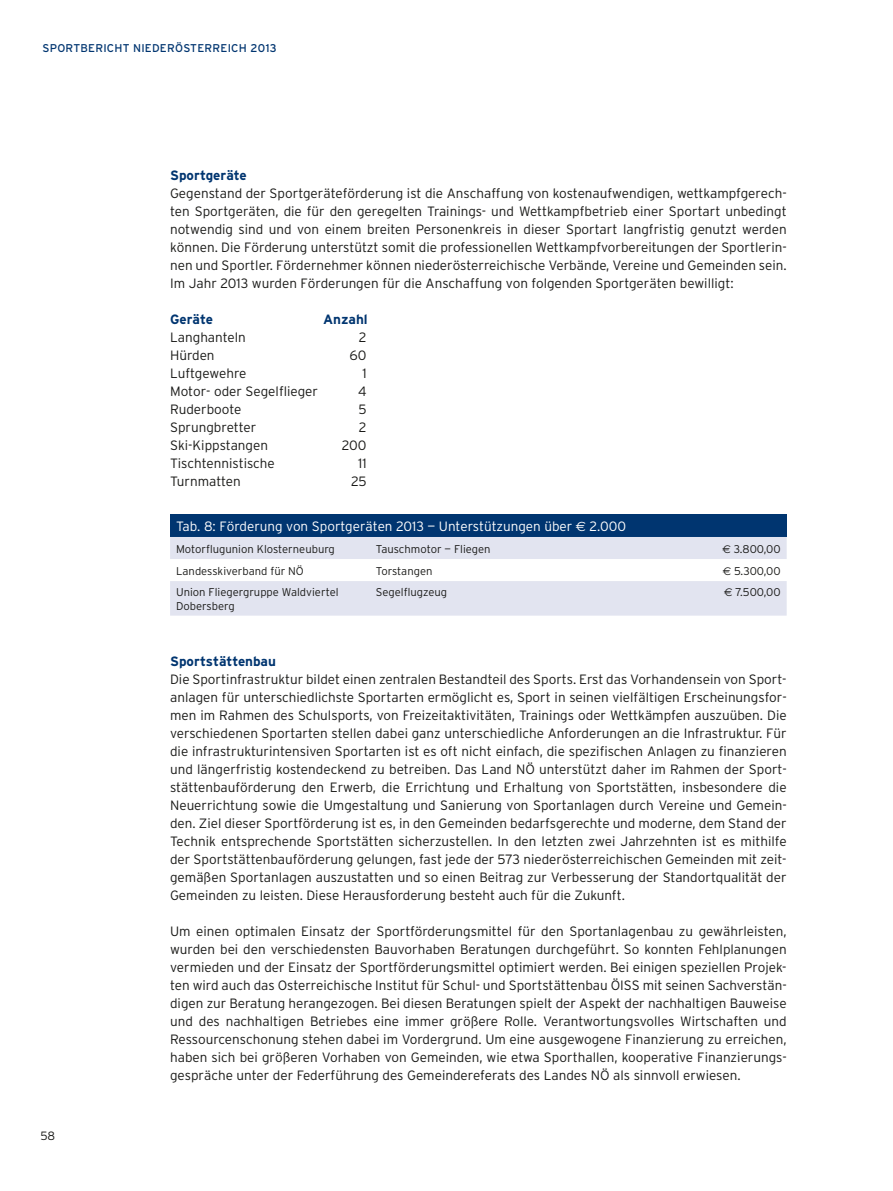
<style>
.page{position:relative;width:893px;height:1191px;background:#fff}
.page>*{position:absolute;margin:0;border:0;box-sizing:border-box;transform-origin:0 0}
.t1{font:300 13.5px/18px "Interstate Plus";color:#1a1a18;text-align:justify}
.t2{font:300 13.5px "Interstate Plus";color:#fff}
.t3{font:700 13.5px "Interstate Plus";color:#003570}
.t4{font:300 12px "Interstate Plus";color:#1a1a18}
.t5{font:300 11.25px/13.5px "Interstate Plus";color:#1a1a18}
.t6{font:11.25px "Interstate Plus";letter-spacing:.02em;color:#003570}
.s1{font-family:"Euro Sans";font-weight:400}
</style>
<div class="page">
<div style="left:170px;top:514px;width:617px;height:23px;background:#003570"></div>
<div style="left:170px;top:537px;width:617px;height:78px;background:#e2e4f0"></div>
<svg style="left:170px;top:559px;width:617px;height:22px"></svg>
<p class="t6" style="left:43px;top:41px;width:236px">SPORTBERICHT NIEDERÖSTERREICH 2013</p>
<p class="t3" style="left:170px;top:168px;width:78px">Sportgeräte</p>
<p class="t1" style="left:170px;top:184px;width:618px">Gegenstand der Sportgeräteförderung ist die Anschaffung von kostenaufwendigen, wettkampfgerech&shy;ten Sportgeräten, die für den geregelten Trainings- und Wettkampfbetrieb einer Sportart unbedingt notwendig sind und von einem breiten Personenkreis in dieser Sportart langfristig genutzt werden können. Die Förderung unterstützt somit die professionellen Wettkampfvorbereitungen der Sportlerin&shy;nen und Sportler. Fördernehmer können niederösterreichische Verbände, Vereine und Gemeinden sein.<br>Im Jahr 2013 wurden Förderungen für die Anschaffung von folgenden Sportgeräten bewilligt:</p>
<p class="t3" style="left:170px;top:312px;width:44px">Geräte</p>
<p class="t3" style="left:323px;top:312px;width:46px">Anzahl</p>
<p class="t1" style="left:170px;top:328px;width:77px">Langhanteln</p>
<p class="t1" style="left:359px;top:328px;width:9px">2</p>
<p class="t1" style="left:170px;top:346px;width:46px">Hürden</p>
<p class="t1" style="left:350px;top:346px;width:18px">60</p>
<p class="t1" style="left:170px;top:364px;width:78px">Luftgewehre</p>
<p class="t1" style="left:362px;top:364px;width:6px">1</p>
<p class="t1" style="left:170px;top:382px;width:149px">Motor- oder Segelflieger</p>
<p class="t1" style="left:358px;top:382px;width:10px">4</p>
<p class="t1" style="left:170px;top:400px;width:73px">Ruderboote</p>
<p class="t1" style="left:358px;top:400px;width:10px">5</p>
<p class="t1" style="left:170px;top:418px;width:88px">Sprungbretter</p>
<p class="t1" style="left:359px;top:418px;width:9px">2</p>
<p class="t1" style="left:170px;top:436px;width:99px">Ski-Kippstangen</p>
<p class="t1" style="left:342px;top:436px;width:26px">200</p>
<p class="t1" style="left:170px;top:454px;width:106px">Tischtennistische</p>
<p class="t1" style="left:358px;top:454px;width:10px">11</p>
<p class="t1" style="left:170px;top:472px;width:72px">Turnmatten</p>
<p class="t1" style="left:351px;top:472px;width:17px">25</p>
<p class="t2" style="left:176px;top:518px;width:451px">Tab. 8: Förderung von Sportgeräten 2013 — Unterstützungen über <span class="s1">e</span> 2.000</p>
<p class="t5" style="left:176px;top:542px;width:160px">Motorflugunion Klosterneuburg</p>
<p class="t5" style="left:376px;top:542px;width:116px">Tauschmotor — Fliegen</p>
<p class="t5" style="left:722px;top:542px;width:60px"><span class="s1">€</span> 3.800,00</p>
<p class="t5" style="left:176px;top:564px;width:129px">Landesskiverband für NÖ</p>
<p class="t5" style="left:376px;top:564px;width:58px">Torstangen</p>
<p class="t5" style="left:723px;top:564px;width:59px"><span class="s1">€</span> 5.300,00</p>
<p class="t5" style="left:176px;top:585px;width:164px">Union Fliegergruppe Waldviertel<br>Dobersberg</p>
<p class="t5" style="left:376px;top:585px;width:73px">Segelflugzeug</p>
<p class="t5" style="left:724px;top:585px;width:58px"><span class="s1">€</span> 7.500,00</p>
<p class="t4" style="left:41px;top:1129px;width:16px">58</p>
<p class="t3" style="left:170px;top:654px;width:107px">Sportstättenbau</p>
<p class="t1" style="left:170px;top:670px;width:618px">Die Sportinfrastruktur bildet einen zentralen Bestandteil des Sports. Erst das Vorhandensein von Sport&shy;anlagen für unterschiedlichste Sportarten ermöglicht es, Sport in seinen vielfältigen Erscheinungsfor&shy;men im Rahmen des Schulsports, von Freizeitaktivitäten, Trainings oder Wettkämpfen auszuüben. Die verschiedenen Sportarten stellen dabei ganz unterschiedliche Anforderungen an die Infrastruktur. Für die infrastrukturintensiven Sportarten ist es oft nicht einfach, die spezifischen Anlagen zu finanzieren und längerfristig kostendeckend zu betreiben. Das Land NÖ unterstützt daher im Rahmen der Sport&shy;stättenbauförderung den Erwerb, die Errichtung und Erhaltung von Sportstätten, insbesondere die Neuerrichtung sowie die Umgestaltung und Sanierung von Sportanlagen durch Vereine und Gemein&shy;den. Ziel dieser Sportförderung ist es, in den Gemeinden bedarfsgerechte und moderne, dem Stand der Technik entsprechende Sportstätten sicherzustellen. In den letzten zwei Jahrzehnten ist es mithilfe der Sportstättenbauförderung gelungen, fast jede der 573 niederösterreichischen Gemeinden mit zeit&shy;gemäßen Sportanlagen auszustatten und so einen Beitrag zur Verbesserung der Standortqualität der Gemeinden zu leisten. Diese Herausforderung besteht auch für die Zukunft.</p>
<p class="t1" style="left:170px;top:922px;width:618px">Um einen optimalen Einsatz der Sportförderungsmittel für den Sportanlagenbau zu gewährleisten, wurden bei den verschiedensten Bauvorhaben Beratungen durchgeführt. So konnten Fehlplanungen vermieden und der Einsatz der Sportförderungsmittel optimiert werden. Bei einigen speziellen Projek&shy;ten wird auch das Osterreichische Institut für Schul- und Sportstättenbau ÖISS mit seinen Sachverstän&shy;digen zur Beratung herangezogen. Bei diesen Beratungen spielt der Aspekt der nachhaltigen Bauweise und des nachhaltigen Betriebes eine immer größere Rolle. Verantwortungsvolles Wirtschaften und Ressourcenschonung stehen dabei im Vordergrund. Um eine ausgewogene Finanzierung zu erreichen, haben sich bei größeren Vorhaben von Gemeinden, wie etwa Sporthallen, kooperative Finanzierungs&shy;gespräche unter der Federführung des Gemeindereferats des Landes NÖ als sinnvoll erwiesen.</p>
</div>
